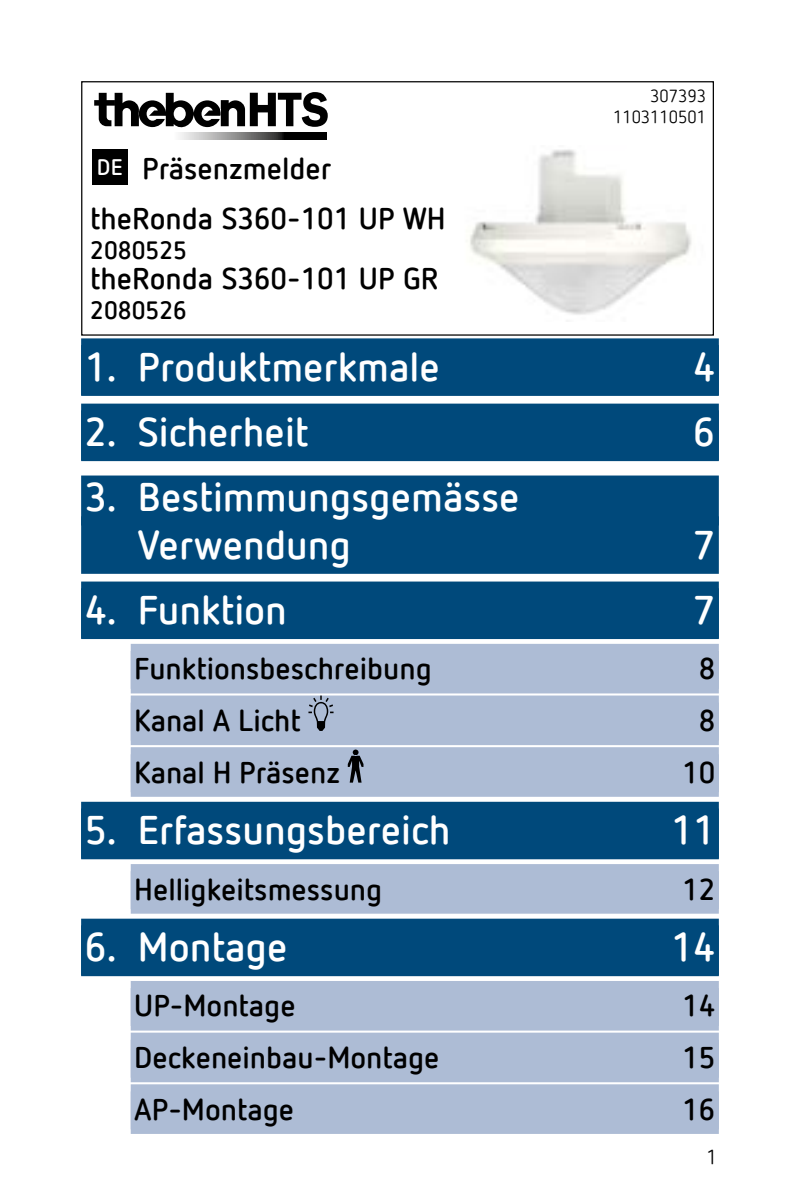
<style>
.page{position:relative;width:800px;height:1200px;background:#fff}
.page>*{position:absolute;margin:0;border:0;box-sizing:border-box;transform-origin:0 0}
.t1{font:700 40px/47.5px "Netto Offc Pro";color:#fff}
.t2{font:700 30px "Netto Offc Pro";color:#000}
.t3{font:700 25px "Netto Offc Pro";color:#000}
.t4{font:20px "Netto Offc Pro";color:#000}
.t5{font:17.5px/21px "Netto Offc Pro";color:#000;text-align:right}
.s1{font-size:22.5px;color:#fff}
</style>
<div class="page">
<div style="left:81px;top:81px;width:633px;height:255px;border:1px solid #000"></div>
<div style="left:92px;top:149px;width:36px;height:35px;background:#000"></div>
<svg style="left:180px;top:132px;width:147px;height:7px"></svg>
<svg style="left:94px;top:92px;width:234px;height:36px"></svg>
<img style="left:470px;top:149px;width:222px;height:166px">
<div style="left:81px;top:338px;width:638px;height:58px;background:#00497b"></div>
<div style="left:81px;top:404px;width:638px;height:57px;background:#00497b"></div>
<div style="left:81px;top:476px;width:638px;height:50px;background:#00497b"></div>
<div style="left:81px;top:516px;width:638px;height:58px;background:#00497b"></div>
<div style="left:81px;top:582px;width:638px;height:57px;background:#00497b"></div>
<div style="left:131px;top:651px;width:588px;height:42px;background:#adbcd5"></div>
<div style="left:131px;top:644px;width:588px;height:45px;background:#adbcd5"></div>
<div style="left:131px;top:703px;width:588px;height:42px;background:#adbcd5"></div>
<div style="left:131px;top:696px;width:588px;height:45px;background:#adbcd5"></div>
<div style="left:131px;top:754px;width:588px;height:43px;background:#adbcd5"></div>
<div style="left:131px;top:747px;width:588px;height:45px;background:#adbcd5"></div>
<div style="left:81px;top:802px;width:638px;height:57px;background:#00497b"></div>
<div style="left:131px;top:871px;width:588px;height:43px;background:#adbcd5"></div>
<div style="left:131px;top:864px;width:588px;height:45px;background:#adbcd5"></div>
<div style="left:81px;top:919px;width:638px;height:57px;background:#00497b"></div>
<div style="left:131px;top:988px;width:588px;height:43px;background:#adbcd5"></div>
<div style="left:131px;top:981px;width:588px;height:45px;background:#adbcd5"></div>
<div style="left:131px;top:1040px;width:588px;height:42px;background:#adbcd5"></div>
<div style="left:131px;top:1033px;width:588px;height:45px;background:#adbcd5"></div>
<div style="left:131px;top:1091px;width:588px;height:43px;background:#adbcd5"></div>
<div style="left:131px;top:1084px;width:588px;height:45px;background:#adbcd5"></div>
<svg style="left:308px;top:696px;width:26px;height:35px"></svg>
<svg style="left:348px;top:750px;width:15px;height:33px"></svg>
<p class="t2" style="left:97px;top:149px;width:236px"><span class="s1">DE</span> Präsenzmelder</p>
<p class="t2" style="left:90px;top:198px;width:357px">theRonda S360-101 UP WH</p>
<p class="t3" style="left:90px;top:233px;width:98px">2080525</p>
<p class="t2" style="left:90px;top:258px;width:350px">theRonda S360-101 UP GR</p>
<p class="t3" style="left:90px;top:293px;width:98px">2080526</p>
<p class="t5" style="left:613px;top:85px;width:94px">307393<br>1103110501</p>
<h1 class="t1" style="left:85px;top:341px;width:357px">1. Produktmerkmale</h1>
<h1 class="t1" style="left:693px;top:341px;width:24px">4</h1>
<h1 class="t1" style="left:85px;top:406px;width:225px">2. Sicherheit</h1>
<h1 class="t1" style="left:693px;top:406px;width:24px">6</h1>
<h1 class="t1" style="left:138px;top:472px;width:383px;text-indent:-53px">3. Bestimmungsgemässe<br>Verwendung</h1>
<h1 class="t1" style="left:693px;top:519px;width:24px">7</h1>
<h1 class="t1" style="left:85px;top:584px;width:204px">4. Funktion</h1>
<h1 class="t1" style="left:693px;top:584px;width:24px">7</h1>
<p class="t2" style="left:134px;top:649px;width:299px">Funktionsbeschreibung</p>
<p class="t2" style="left:699px;top:649px;width:18px">8</p>
<p class="t2" style="left:134px;top:700px;width:168px">Kanal A Licht</p>
<p class="t2" style="left:699px;top:700px;width:18px">8</p>
<p class="t2" style="left:134px;top:752px;width:207px">Kanal H Präsenz</p>
<p class="t2" style="left:682px;top:752px;width:35px">10</p>
<h1 class="t1" style="left:85px;top:805px;width:367px">5. Erfassungsbereich</h1>
<h1 class="t1" style="left:671px;top:805px;width:46px">11</h1>
<p class="t2" style="left:134px;top:869px;width:250px">Helligkeitsmessung</p>
<p class="t2" style="left:682px;top:869px;width:35px">12</p>
<h1 class="t1" style="left:85px;top:922px;width:204px">6. Montage</h1>
<h1 class="t1" style="left:671px;top:922px;width:46px">14</h1>
<p class="t2" style="left:134px;top:986px;width:163px">UP-Montage</p>
<p class="t2" style="left:682px;top:986px;width:35px">14</p>
<p class="t2" style="left:134px;top:1037px;width:307px">Deckeneinbau-Montage</p>
<p class="t2" style="left:682px;top:1037px;width:35px">15</p>
<p class="t2" style="left:134px;top:1089px;width:161px">AP-Montage</p>
<p class="t2" style="left:682px;top:1089px;width:35px">16</p>
<p class="t4" style="left:707px;top:1144px;width:12px">1</p>
</div>
